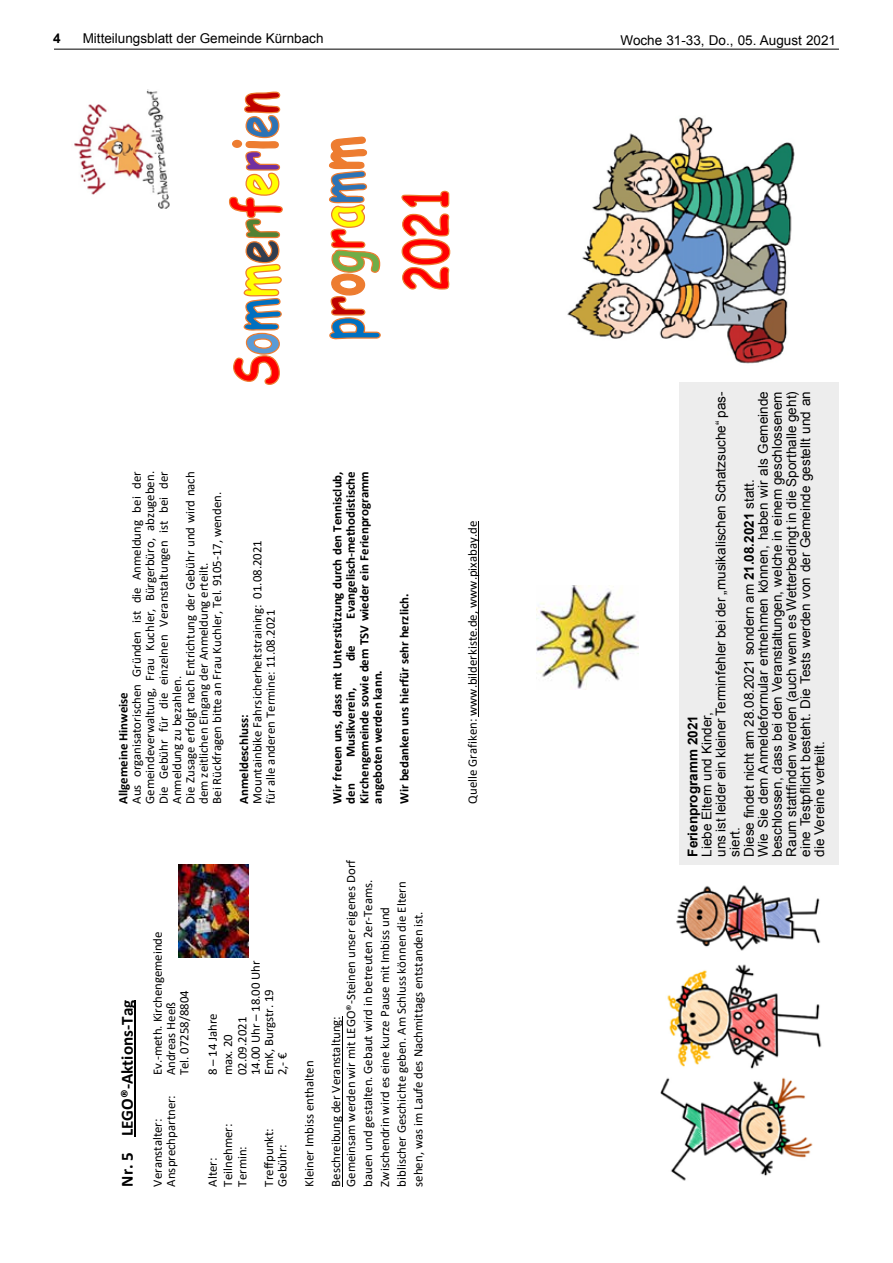
<style>
.page{position:relative;width:893px;height:1263px;background:#fff}
.page>*{position:absolute;margin:0;border:0;box-sizing:border-box;transform-origin:0 0}
.t1{font:700 17.1px "Calibri";color:#000}
.t2{font:13.5px/14.1px "Arial";color:#000}
.t3{font:700 13.5px "Arial";color:#000}
.t4{font:12.75px/13.4px "Calibri";color:#000}
.t5{font:700 12.75px/13.4px "Calibri";color:#000}
.s1{font-weight:700}
</style>
<div class="page">
<hr style="left:54px;top:49px;width:785px;height:1px;background:#000">
<img style="left:567px;top:117px;width:230px;height:266px">
<hr style="left:135px;top:1000px;width:1px;height:136px;background:#000">
<hr style="left:342px;top:1016px;width:1px;height:170px;background:#000">
<hr style="left:478px;top:521px;width:1px;height:195px;background:#000">
<img style="left:74px;top:89px;width:96px;height:120px">
<svg style="left:228px;top:91px;width:55px;height:294px"></svg>
<svg style="left:329px;top:136px;width:52px;height:204px"></svg>
<svg style="left:401px;top:190px;width:50px;height:100px"></svg>
<img style="left:537px;top:585px;width:101px;height:104px">
<img style="left:660px;top:885px;width:162px;height:296px">
<img style="left:179px;top:865px;width:69px;height:93px">
<div style="left:679px;top:383px;width:160px;height:482px;background:#ededed"></div>
<p class="t3" style="left:53px;top:29px;width:9px">4</p>
<p class="t2" style="left:83px;top:31px;width:242px">Mitteilungsblatt der Gemeinde Kürnbach</p>
<p class="t2" style="left:621px;top:33px;width:217px">Woche 31-33, Do., 05. August 2021</p>
<p class="t4" style="left:130px;top:804px;width:334px;rotate:-90deg">Aus organisatorischen Gründen ist die Anmeldung bei der Gemeindeverwaltung, Frau Kuchler, Bürgerbüro, abzugeben.<br>Die Gebühr für die einzelnen Veranstaltungen ist bei der Anmeldung zu bezahlen.<br>Die Zusage erfolgt nach Entrichtung der Gebühr und wird nach dem zeitlichen Eingang der Anmeldung erteilt.<br>Bei Rückfragen bitte an Frau Kuchler, Tel. 9105-17, wenden.</p>
<p class="t5" style="left:116px;top:804px;width:113px;rotate:-90deg">Allgemeine Hinweise</p>
<p class="t4" style="left:250px;top:804px;width:265px;rotate:-90deg">Mountainbike Fahrsicherheitstraining: 01.08.2021 für alle anderen Termine: 11.08.2021</p>
<p class="t5" style="left:237px;top:804px;width:91px;rotate:-90deg">Anmeldeschluss:</p>
<p class="t5" style="left:344px;top:804px;width:334px;text-align:justify;text-indent:185px;rotate:-90deg">Evangelisch-methodistische Kirchengemeinde sowie dem TSV wieder ein Ferienprogramm angeboten werden kann.</p>
<p class="t5" style="left:331px;top:804px;width:334px;rotate:-90deg">Wir freuen uns, dass mit Unterstützung durch den Tennisclub, den</p>
<p class="t5" style="left:344px;top:661px;width:18px;rotate:-90deg">die</p>
<p class="t5" style="left:344px;top:757px;width:71px;rotate:-90deg">Musikverein,</p>
<p class="t5" style="left:398px;top:804px;width:211px;rotate:-90deg">Wir bedanken uns hierfür sehr herzlich.</p>
<h1 class="t1" style="left:115px;top:1186px;width:188px;rotate:-90deg">Nr. 5 LEGO®-Aktions-Tag</h1>
<p class="t4" style="left:150px;top:1075px;width:145px;rotate:-90deg">Ev.-meth. Kirchengemeinde</p>
<p class="t4" style="left:164px;top:1075px;width:87px;rotate:-90deg">Andreas Heeß<br>Tel. 07258/8804</p>
<p class="t4" style="left:164px;top:1186px;width:93px;rotate:-90deg">Ansprechpartner:</p>
<p class="t4" style="left:150px;top:1186px;width:69px;rotate:-90deg">Veranstalter:</p>
<p class="t4" style="left:342px;top:1186px;width:328px;line-height:16.8px;rotate:-90deg">Gemeinsam werden wir mit LEGO®-Steinen unser eigenes Dorf bauen und gestalten. Gebaut wird in betreuten 2er-Teams.<br>Zwischendrin wird es eine kurze Pause mit Imbiss und biblischer Geschichte geben. Am Schluss können die Eltern sehen, was im Laufe des Nachmittags entstanden ist.</p>
<p class="t4" style="left:235px;top:1075px;width:117px;rotate:-90deg">02.09.2021<br>14.00 Uhr – 18.00 Uhr</p>
<p class="t4" style="left:262px;top:1075px;width:88px;rotate:-90deg">EmK, Burgstr. 19</p>
<p class="t4" style="left:205px;top:1075px;width:64px;rotate:-90deg">8 – 14 Jahre</p>
<p class="t4" style="left:269px;top:1186px;width:172px;line-height:26.8px;text-indent:111px;rotate:-90deg">2,- €<br>Kleiner Imbiss enthalten<br>Beschreibung der Veranstaltung:</p>
<p class="t4" style="left:221px;top:1075px;width:43px;rotate:-90deg">max. 20</p>
<p class="t4" style="left:221px;top:1186px;width:64px;rotate:-90deg">Teilnehmer:</p>
<p class="t4" style="left:262px;top:1186px;width:60px;rotate:-90deg">Treffpunkt:</p>
<p class="t4" style="left:275px;top:1186px;width:44px;rotate:-90deg">Gebühr:</p>
<p class="t4" style="left:235px;top:1186px;width:42px;rotate:-90deg">Termin:</p>
<p class="t4" style="left:205px;top:1186px;width:30px;rotate:-90deg">Alter:</p>
<p class="t4" style="left:466px;top:804px;width:284px;rotate:-90deg">Quelle Grafiken: www.bilderkiste.de, www.pixabay.de</p>
<p class="t2" style="left:700px;top:856px;width:467px;rotate:-90deg">Liebe Eltern und Kinder,<br>uns ist leider ein kleiner Terminfehler bei der „musikalischen Schatzsuche“ pas&shy;siert.<br>Diese findet nicht am 28.08.2021 sondern am <span class="s1">21.08.2021</span> statt.<br>Wie Sie dem Anmeldeformular entnehmen können, haben wir als Gemeinde beschlossen, dass bei den Veranstaltungen, welche in einem geschlossenem Raum stattfinden werden (auch wenn es Wetterbedingt in die Sporthalle geht) eine Testpflicht besteht. Die Tests werden von der Gemeinde gestellt und an die Vereine verteilt.</p>
<p class="t3" style="left:684px;top:856px;width:143px;rotate:-90deg">Ferienprogramm 2021</p>
</div>
